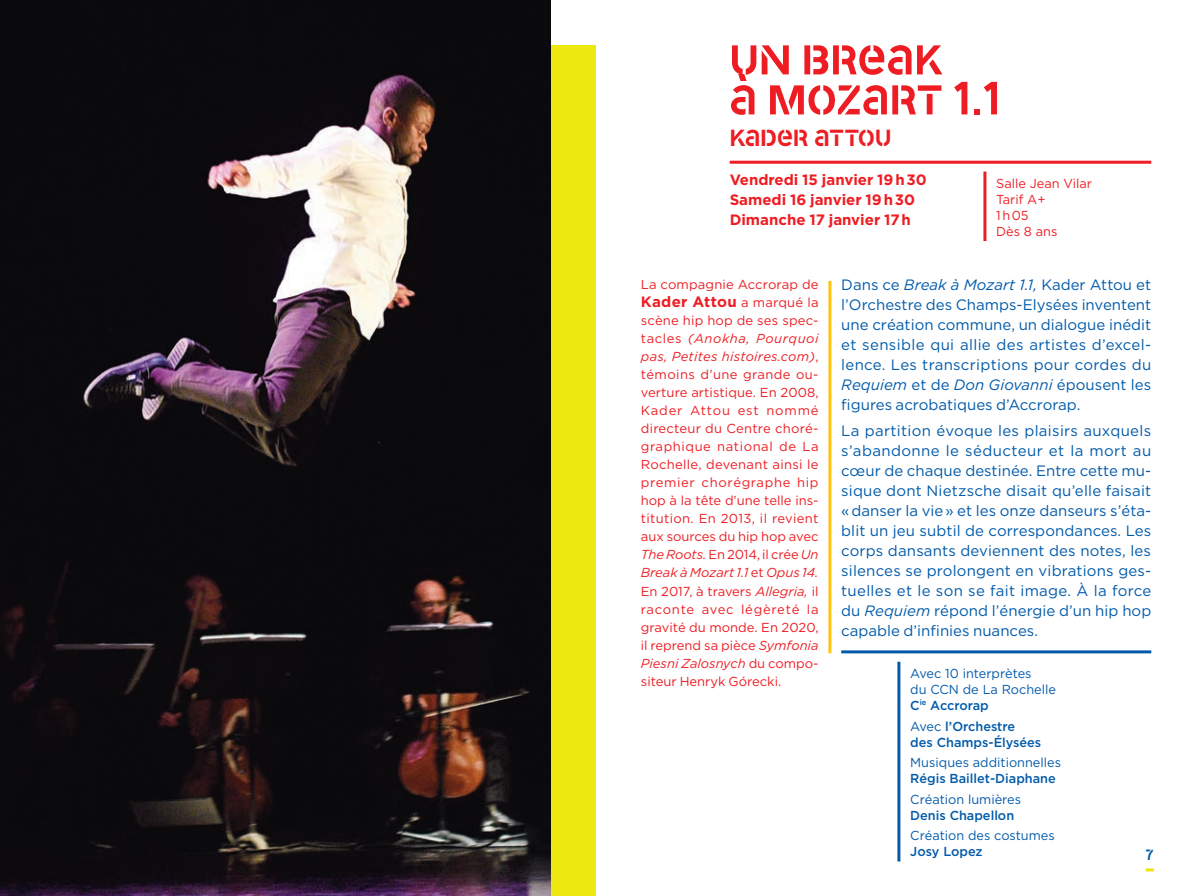
<style>
.page{position:relative;width:1191px;height:896px;background:#fff}
.page>*{position:absolute;margin:0;border:0;box-sizing:border-box;transform-origin:0 0}
._01_TITRE{font:50px/40px "Designal Stencil";letter-spacing:.01em;color:#ee1d23}
._01_TITRE-2{font:28px "Designal Stencil";letter-spacing:.005em;color:#ee1d23}
.t1{font:16px "Designal Stencil";color:#015aaa}
._03_TEXTE_dernier{font:15px/20px "Gotham HTF";color:#015aaa;text-align:justify}
._03_TEXTE{font:15px/20px "Gotham HTF";color:#015aaa;text-align:justify}
._5-DATES{font:700 15px/20px "Gotham HTF";color:#ee1d23}
._04_BIO{font:700 15px "Gotham HTF";letter-spacing:.02em;color:#ee1d23}
._04_BIO-2{font:13px/18px "Gotham HTF";color:#ee1d23;text-align:justify}
._6-COLONNE_de_SUITE{font:13px/16px "Gotham HTF";color:#015aaa}
._6-COLONNE_de_SUITE-2{font:13px/16px "Gotham HTF";color:#ee1d23}
._6-COLONNE_de_SUITE-3{font:500 13px/16px "Gotham HTF";color:#015aaa}
.s1{font-weight:400;font-size:13px}
.s2{font-style:italic}
.s3{font-weight:500}
.s4{font-weight:400}
</style>
<div class="page">
<svg style="left:1145px;top:868px;width:8px;height:3px"></svg>
<hr style="left:729px;top:161px;width:422px;height:3px;background:#ee1d23">
<hr style="left:983px;top:171px;width:3px;height:70px;background:#ee1d23">
<hr style="left:828px;top:281px;width:3px;height:372px;background:#fec210">
<hr style="left:841px;top:650px;width:310px;height:3px;background:#015aaa">
<hr style="left:897px;top:662px;width:3px;height:199px;background:#015aaa">
<div style="left:478px;top:45px;width:117px;height:851px;background:#ece810"></div>
<img style="left:0;top:0;width:550px;height:896px">
<p class="_01_TITRE" style="left:729px;top:40px;width:272px">UN BREAK<br>À MOZART 1.1</p>
<p class="_01_TITRE-2" style="left:729px;top:123px;width:163px">KADER ATTOU</p>
<p class="_5-DATES" style="left:729px;top:170px;width:199px">Vendredi 15 janvier 19h30<br>Samedi 16 janvier 19h30<br>Dimanche 17 janvier 17h</p>
<p class="_6-COLONNE_de_SUITE-2" style="left:996px;top:175px;width:97px">Salle Jean Vilar<br>Tarif A+<br>1h05<br>Dès 8 ans</p>
<p class="_04_BIO-2" style="left:641px;top:276px;width:179px">La compagnie Accrorap de</p>
<p class="_04_BIO" style="left:641px;top:293px;width:179px">Kader Attou <span class="s1">a marqué la</span></p>
<p class="_04_BIO-2" style="left:641px;top:312px;width:179px">scène hip hop de ses spec&shy;tacles <span class="s2">(Anokha, Pourquoi pas, Petites histoires.com)</span>, témoins d’une grande ou&shy;verture artistique. En 2008, Kader Attou est nommé directeur du Centre choré&shy;graphique national de La Rochelle, devenant ainsi le premier chorégraphe hip hop à la tête d’une telle ins&shy;titution. En 2013, il revient aux sources du hip hop avec <span class="s2">The Roots.</span> En 2014, il crée <span class="s2">Un Break à Mozart 1.1</span> et <span class="s2">Opus 14.<br></span>En 2017, à travers <span class="s2">Allegria,</span> il raconte avec légèreté la gravité du monde. En 2020, il reprend sa pièce <span class="s2">Symfonia Piesni Zalosnych</span> du compo&shy;siteur Henryk Górecki.</p>
<p class="_03_TEXTE" style="left:841px;top:275px;width:311px">Dans ce <span class="s2">Break à Mozart 1.1,</span> Kader Attou et l’Orchestre des Champs-Elysées inventent une création commune, un dialogue inédit et sensible qui allie des artistes d’excel&shy;lence. Les transcriptions pour cordes du <span class="s2">Requiem</span> et de <span class="s2">Don Giovanni</span> épousent les figures acrobatiques d’Accrorap.</p>
<p class="_03_TEXTE_dernier" style="left:841px;top:421px;width:312px">La partition évoque les plaisirs auxquels s’abandonne le séducteur et la mort au cœur de chaque destinée. Entre cette mu&shy;sique dont Nietzsche disait qu’elle faisait «danser la vie» et les onze danseurs s’éta&shy;blit un jeu subtil de correspondances. Les corps dansants deviennent des notes, les silences se prolongent en vibrations ges&shy;tuelles et le son se fait image. À la force du <span class="s2">Requiem</span> répond l’énergie d’un hip hop capable d’infinies nuances.</p>
<p class="_6-COLONNE_de_SUITE" style="left:910px;top:665px;width:147px">Avec 10 interprètes<br>du CCN de La Rochelle<br><span class="s3">C</span><sup>ie</sup> <span class="s3">Accrorap</span></p>
<p class="_6-COLONNE_de_SUITE-3" style="left:910px;top:718px;width:133px"><span class="s4">Avec</span> l’Orchestre<br>des Champs-Élysées</p>
<p class="_6-COLONNE_de_SUITE" style="left:910px;top:754px;width:152px">Musiques additionnelles<br><span class="s3">Régis Baillet-Diaphane</span></p>
<p class="_6-COLONNE_de_SUITE" style="left:910px;top:791px;width:112px">Création lumières<br><span class="s3">Denis Chapellon</span></p>
<p class="_6-COLONNE_de_SUITE" style="left:910px;top:827px;width:146px">Création des costumes<br><span class="s3">Josy Lopez</span></p>
<p class="t1" style="left:1145px;top:846px;width:10px">7</p>
</div>
